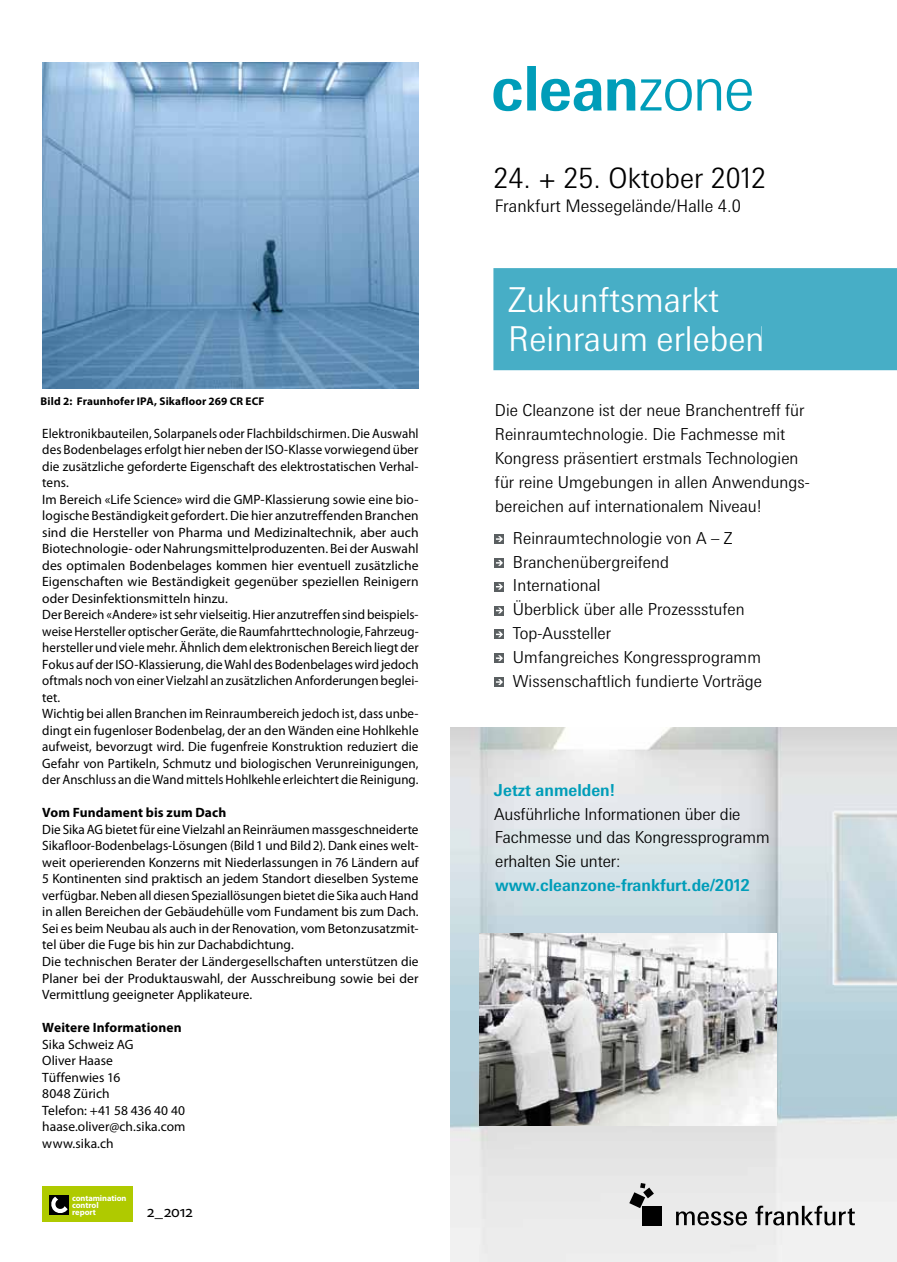
<style>
.page{position:relative;width:897px;height:1262px;background:#fff}
.page>*{position:absolute;margin:0;border:0;box-sizing:border-box;transform-origin:0 0}
.t1{font:34.35px/38.8px "Messe Univers Light OV CFQUGB";color:#fff}
.t2{font:28.05px "Messe Univers Light OV CFQUGB";color:#000}
.t3{font:17.25px "Messe Univers Light OV CFQUGB";color:#000}
.t4{font:16.5px/23.9px "Messe Univers Light OV CFQUGB";color:#000}
.t5{font:16.5px "Messe Univers Bold OV DFQUGB";color:#009db9}
.t6{font:16.5px "Myriad Pro";color:#000}
.t7{font:13.5px/16.5px "Myriad Pro";color:#000;scale:.96 1}
.t8{font:13.5px/16.5px "Myriad Pro";color:#000}
.t9{font:700 13.5px "Myriad Pro";letter-spacing:.01em;color:#000}
.t10{font:700 11.25px "Myriad Pro";letter-spacing:.015em;color:#000}
.t11{font:700 8.4px/6.9px "Myriad Pro";letter-spacing:-.01em;color:#fff}
</style>
<div class="page">
<div style="left:42px;top:1186px;width:91px;height:36px;background:#afca00"></div>
<div style="left:49px;top:1195px;width:20px;height:19px;background:#000"></div>
<svg style="left:51px;top:1196px;width:17px;height:17px"></svg>
<img style="left:42px;top:62px;width:377px;height:326px">
<img style="left:451px;top:727px;width:446px;height:534px">
<div style="left:495px;top:534px;width:9px;height:10px;background:#5a5f61"></div>
<svg style="left:496px;top:536px;width:7px;height:6px"></svg>
<div style="left:495px;top:558px;width:9px;height:9px;background:#5a5f61"></div>
<svg style="left:496px;top:560px;width:7px;height:6px"></svg>
<svg style="left:495px;top:582px;width:9px;height:9px"></svg>
<svg style="left:496px;top:583px;width:7px;height:6px"></svg>
<svg style="left:495px;top:606px;width:9px;height:9px"></svg>
<svg style="left:496px;top:607px;width:7px;height:6px"></svg>
<div style="left:495px;top:629px;width:9px;height:10px;background:#5a5f61"></div>
<svg style="left:496px;top:631px;width:7px;height:6px"></svg>
<div style="left:495px;top:653px;width:9px;height:10px;background:#5a5f61"></div>
<svg style="left:496px;top:655px;width:7px;height:6px"></svg>
<div style="left:495px;top:677px;width:9px;height:9px;background:#5a5f61"></div>
<svg style="left:496px;top:679px;width:7px;height:6px"></svg>
<div style="left:642px;top:1205px;width:20px;height:19px;background:#000"></div>
<svg style="left:629px;top:1182px;width:25px;height:25px"></svg>
<svg style="left:676px;top:1211px;width:71px;height:14px"></svg>
<svg style="left:755px;top:1205px;width:100px;height:20px"></svg>
<svg style="left:727px;top:79px;width:25px;height:32px"></svg>
<svg style="left:493px;top:66px;width:228px;height:45px"></svg>
<div style="left:493px;top:268px;width:404px;height:102px;background:#47aec6"></div>
<div style="left:509px;top:287px;width:210px;height:25px;background:#47aec6"></div>
<div style="left:512px;top:326px;width:249px;height:25px;background:#47aec6"></div>
<img style="left:479px;top:933px;width:297px;height:192px">
<p class="t10" style="left:41px;top:394px;width:225px">Bild 2: Fraunhofer IPA, Sikafloor 269 CR ECF</p>
<p class="t7" style="left:42px;top:425px;width:394px">Elektronikbauteilen, Solarpanels oder Flachbildschirmen. Die Auswahl des Bodenbelages erfolgt hier neben der ISO-Klasse vorwiegend über die zusätzliche geforderte Eigenschaft des elektrostatischen Verhal&shy;tens.<br>Im Bereich «Life Science» wird die GMP-Klassierung sowie eine bio&shy;logische Beständigkeit gefordert. Die hier anzutreffenden Branchen sind die Hersteller von Pharma und Medizinaltechnik, aber auch Biotechnologie- oder Nahrungsmittelproduzenten. Bei der Auswahl des optimalen Bodenbelages kommen hier eventuell zusätzliche Eigenschaften wie Beständigkeit gegenüber speziellen Reinigern oder Desinfektionsmitteln hinzu.<br>Der Bereich «Andere» ist sehr vielseitig. Hier anzutreffen sind beispiels&shy;weise Hersteller optischer Geräte, die Raumfahrttechnologie, Fahrzeug&shy;hersteller und viele mehr. Ähnlich dem elektronischen Bereich liegt der Fokus auf der ISO-Klassierung, die Wahl des Bodenbelages wird jedoch oftmals noch von einer Vielzahl an zusätzlichen Anforderungen beglei&shy;tet.<br>Wichtig bei allen Branchen im Reinraumbereich jedoch ist, dass unbe&shy;dingt ein fugenloser Bodenbelag, der an den Wänden eine Hohlkehle aufweist, bevorzugt wird. Die fugenfreie Konstruktion reduziert die Gefahr von Partikeln, Schmutz und biologischen Verunreinigungen, der Anschluss an die Wand mittels Hohlkehle erleichtert die Reinigung.</p>
<p class="t9" style="left:42px;top:805px;width:185px">Vom Fundament bis zum Dach</p>
<p class="t8" style="left:42px;top:821px;width:378px">Die Sika AG bietet für eine Vielzahl an Reinräumen massgeschneiderte Sikafloor-Bodenbelags-Lösungen (Bild1 und Bild2). Dank eines welt&shy;weit operierenden Konzerns mit Niederlassungen in 76 Ländern auf 5 Kontinenten sind praktisch an jedem Standort dieselben Systeme verfügbar. Neben all diesen Speziallösungen bietet die Sika auch Hand in allen Bereichen der Gebäudehülle vom Fundament bis zum Dach.<br>Sei es beim Neubau als auch in der Renovation, vom Betonzusatzmit&shy;tel über die Fuge bis hin zur Dachabdichtung.<br>Die technischen Berater der Ländergesellschaften unterstützen die Planer bei der Produktauswahl, der Ausschreibung sowie bei der Vermittlung geeigneter Applikateure.</p>
<p class="t9" style="left:42px;top:1019px;width:141px">Weitere Informationen</p>
<p class="t8" style="left:42px;top:1035px;width:145px">Sika Schweiz AG<br>Oliver Haase<br>Tüffenwies 16<br>8048 Zürich<br>Telefon: +41 58 436 40 40 haase.oliver@ch.sika.com www.sika.ch</p>
<p class="t11" style="left:72px;top:1194px;width:56px">contamination control<br>report</p>
<p class="t6" style="left:147px;top:1202px;width:47px">2_2012</p>
<h2 class="t2" style="left:493px;top:161px;width:274px">24. + 25. Oktober 2012</h2>
<p class="t3" style="left:495px;top:195px;width:248px">Frankfurt Messegelände/Halle 4.0</p>
<h1 class="t1" style="left:508px;top:280px;width:257px">Zukunftsmarkt<br>Reinraum erleben</h1>
<p class="t4" style="left:495px;top:398px;width:317px">Die Cleanzone ist der neue Branchentreff für Reinraumtechnologie. Die Fachmesse mit Kongress präsentiert erstmals Technologien für reine Umgebungen in allen Anwendungs&shy;bereichen auf internationalem Niveau!</p>
<p class="t4" style="left:513px;top:525px;width:251px">Reinraumtechnologie von A – Z<br>Branchenübergreifend<br>International<br>Überblick über alle Prozessstufen<br>Top-Aussteller<br>Umfangreiches Kongressprogramm<br>Wissenschaftlich fundierte Vorträge</p>
<p class="t5" style="left:494px;top:779px;width:123px">Jetzt anmelden!</p>
<p class="t4" style="left:494px;top:801px;width:277px">Ausführliche Informationen über die<br>Fachmesse und das Kongressprogramm erhalten Sie unter:</p>
<p class="t5" style="left:495px;top:874px;width:256px">www.cleanzone-frankfurt.de/2012</p>
</div>
